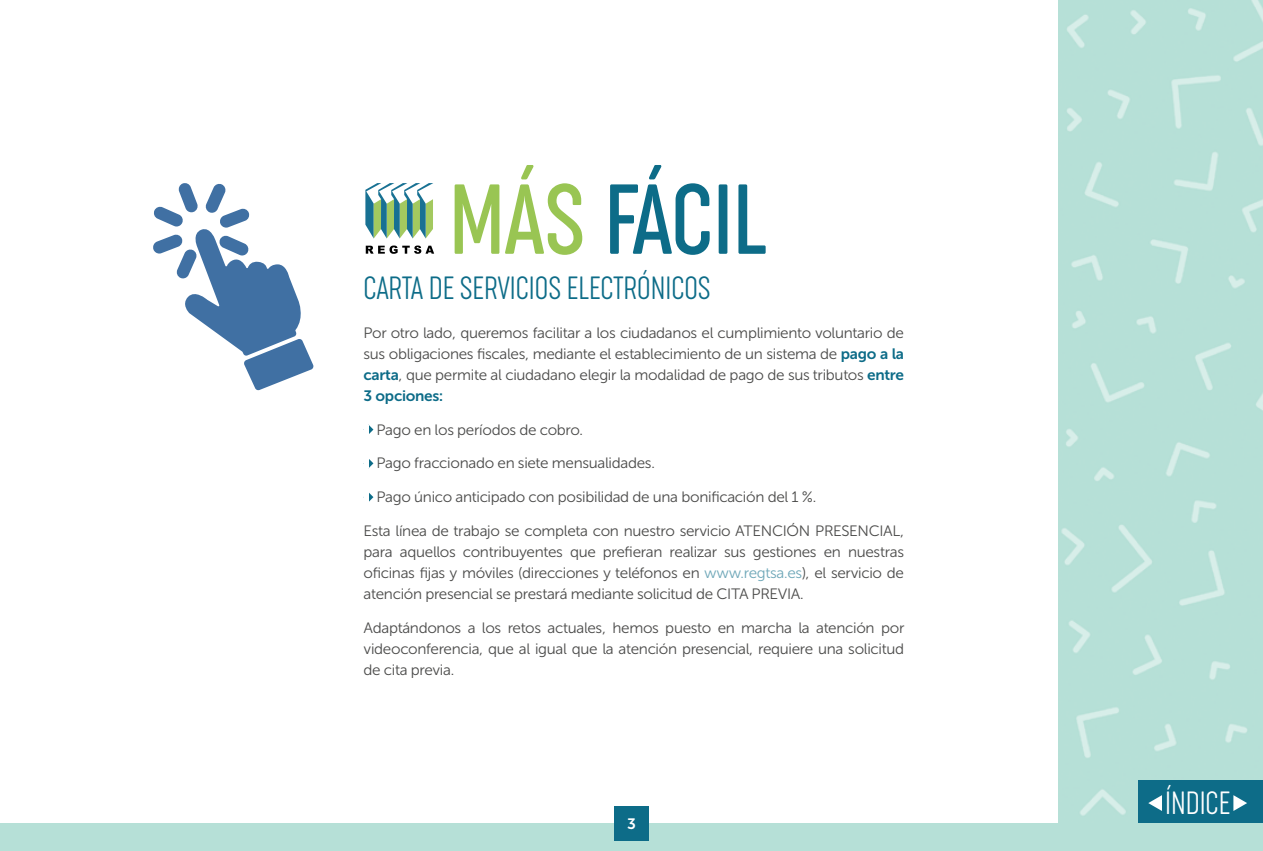
<style>
.page{position:relative;width:1263px;height:851px;background:#fff}
.page>*{position:absolute;margin:0;border:0;box-sizing:border-box;transform-origin:0 0}
.t1{font:300 93.3px "Cocogoose Compressed";color:#0d6c88}
.t2{font:200 30px "Cocogoose Compressed";color:#0d6c88}
.t3{font:200 30px "Cocogoose Compressed";color:#fff}
.t4{font:15px/21px "Museo Sans Cyrl 300";letter-spacing:-.02em;color:#4a4a49;text-align:justify}
.t5{font:15px "Museo Sans Cyrl 700";letter-spacing:-.02em;color:#0d6c88}
.t6{font:15px "Museo Sans Cyrl 700";color:#fff}
.s1{color:#99c553}
.s2{font-family:"Museo Sans Cyrl 700";color:#0d6c88}
.s3{color:#6ea7b8}
</style>
<div class="page">
<svg style="left:365px;top:183px;width:68px;height:55px"></svg>
<svg style="left:366px;top:245px;width:68px;height:9px"></svg>
<div style="left:1059px;top:0;width:204px;height:823px;background:#b6e0d7"></div>
<svg style="left:368px;top:424px;width:5px;height:10px"></svg>
<svg style="left:369px;top:459px;width:4px;height:9px"></svg>
<svg style="left:369px;top:492px;width:4px;height:10px"></svg>
<svg style="left:153px;top:183px;width:161px;height:207px"></svg>
<div style="left:0;top:823px;width:1263px;height:27px;background:#b6e0d7"></div>
<div style="left:614px;top:805px;width:35px;height:35px;background:#0d6c88"></div>
<div style="left:1138px;top:780px;width:125px;height:42px;background:#0d6c88"></div>
<svg style="left:1148px;top:795px;width:14px;height:15px"></svg>
<svg style="left:1233px;top:795px;width:14px;height:15px"></svg>
<h1 class="t1" style="left:449px;top:158px;width:320px"><span class="s1">MÁS</span> FÁCIL</h1>
<h2 class="t2" style="left:364px;top:268px;width:349px">CARTA DE SERVICIOS ELECTRÓNICOS</h2>
<p class="t4" style="left:364px;top:322px;width:542px">Por otro lado, queremos facilitar a los ciudadanos el cumplimiento voluntario de sus obligaciones fiscales, mediante el establecimiento de un sistema de <span class="s2">pago a la carta</span>, que permite al ciudadano elegir la modalidad de pago de sus tributos <span class="s2">entre</span></p>
<p class="t5" style="left:364px;top:387px;width:81px">3 opciones:</p>
<p class="t4" style="left:377px;top:419px;width:208px">Pago en los períodos de cobro.</p>
<p class="t4" style="left:377px;top:453px;width:280px">Pago fraccionado en siete mensualidades.</p>
<p class="t4" style="left:377px;top:486px;width:441px">Pago único anticipado con posibilidad de una bonificación del 1 %.</p>
<p class="t4" style="left:364px;top:520px;width:542px">Esta línea de trabajo se completa con nuestro servicio ATENCIÓN PRESENCIAL, para aquellos contribuyentes que prefieran realizar sus gestiones en nuestras oficinas fijas y móviles (direcciones y teléfonos en <span class="s3">www.regtsa.es</span>), el servicio de atención presencial se prestará mediante solicitud de CITA PREVIA.</p>
<p class="t4" style="left:364px;top:617px;width:542px">Adaptándonos a los retos actuales, hemos puesto en marcha la atención por videoconferencia, que al igual que la atención presencial, requiere una solicitud de cita previa.</p>
<p class="t6" style="left:627px;top:815px;width:10px">3</p>
<h2 class="t3" style="left:1165px;top:783px;width:67px">ÍNDICE</h2>
</div>
